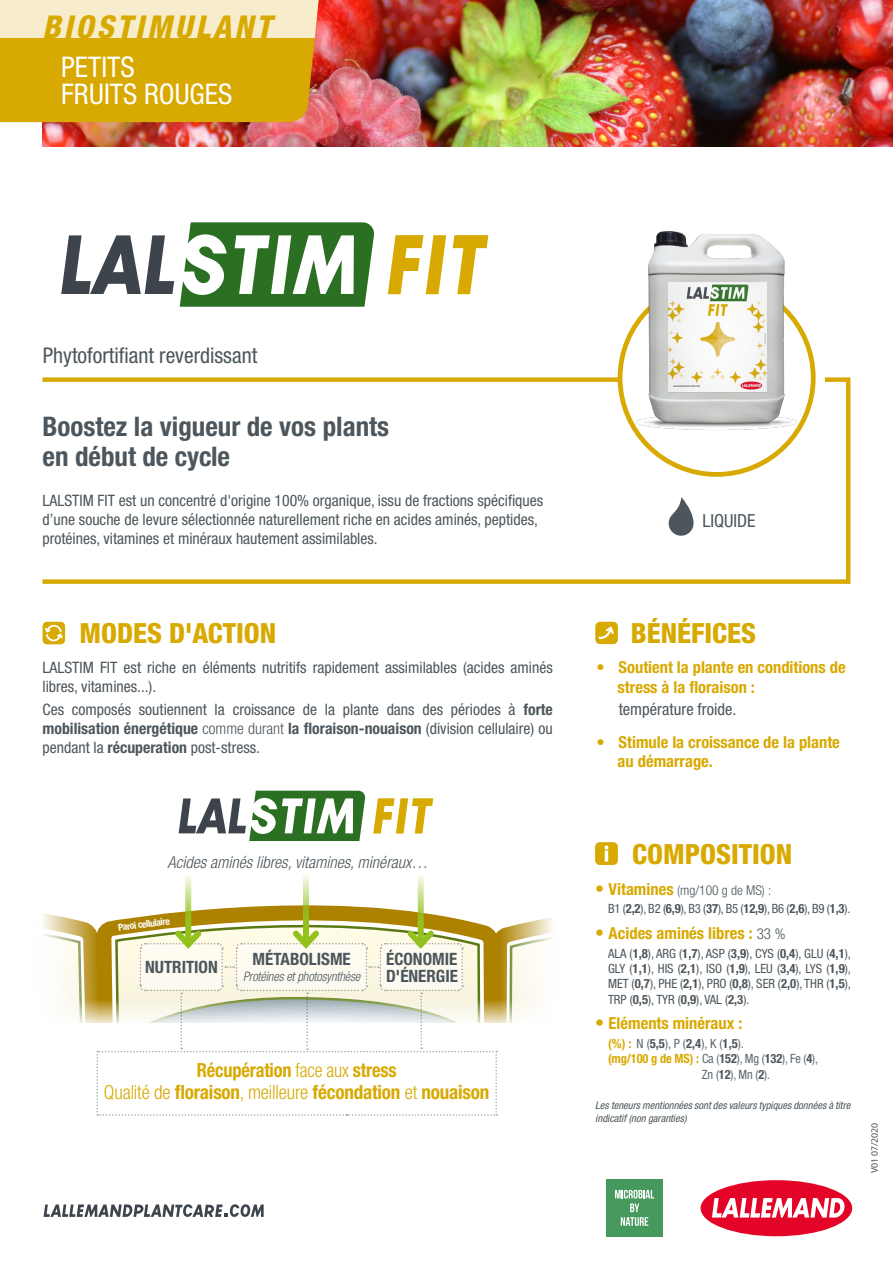
<style>
.page{position:relative;width:893px;height:1263px;background:#fff}
.page>*{position:absolute;margin:0;border:0;box-sizing:border-box;transform-origin:0 0}
.t1{font:italic 800 condensed 31.5px "Helvetica Neue LT Std";letter-spacing:.1em;color:#d8a900}
.t2{font:condensed 28.5px/27px "Helvetica Neue LT Std";color:#fff}
.t3{font:800 condensed 27.75px "Helvetica Neue LT Std";color:#d8a900}
.t4{font:700 condensed 27px/30px "Helvetica Neue LT Std";color:#4c565c}
.t5{font:condensed 21.6px "Helvetica Neue LT Std";color:#4c565c}
.t6{font:700 condensed 19.5px/22px "Helvetica Neue LT Std";letter-spacing:-.01em;color:#d8a900;text-align:center;scale:.94 1}
.t7{font:condensed 18px "Helvetica Neue LT Std";color:#4c565c}
.t8{font:700 condensed 16.95px/17px "Helvetica Neue LT Std";color:#4c565c}
.t9{font:700 condensed 16.5px/19.8px "Helvetica Neue LT Std";color:#d8a900}
.t10{font:italic 300 condensed 16.5px "Helvetica Neue LT Std";color:#4c565c}
.t11{font:condensed 16.5px "Helvetica Neue LT Std";color:#4c565c}
.t12{font:condensed 15.75px/18.9px "Helvetica Neue LT Std";color:#4c565c}
.t13{font:300 condensed 13.5px "Helvetica Neue LT Std";color:#4c565c}
.t14{font:italic 300 condensed 13.2px "Helvetica Neue LT Std";letter-spacing:-.01em;color:#4c565c;scale:.96 1}
.t15{font:condensed 12.75px/15.3px "Helvetica Neue LT Std";color:#4c565c;text-align:justify}
.t16{font:condensed 12.75px "Helvetica Neue LT Std";letter-spacing:-.01em;color:#5e686f}
.t17{font:italic condensed 10.5px/12.6px "Helvetica Neue LT Std";color:#4c565c}
.t18{font:700 condensed 9.75px "Helvetica Neue LT Std";color:#fff}
.t19{font:9.75px "Myriad Pro";color:#4c565c}
.s1{font-weight:700}
.s2{font-weight:300}
.s3{font-weight:700;font-size:18px;color:#d8a900}
.s4{font-weight:700;font-size:16.5px;color:#d8a900}
.s5{font-size:18px}
.s6{font-weight:300;font-size:15px;color:#4c565c}
.s7{font-weight:700;color:#d8a900}
.s8{font-weight:700;color:#4c565c}
</style>
<div class="page">
<div style="left:43px;top:622px;width:22px;height:22px;background:#d8a900;border-radius:5px"></div>
<svg style="left:45px;top:625px;width:18px;height:16px"></svg>
<svg style="left:373px;top:798px;width:60px;height:35px"></svg>
<svg style="left:179px;top:791px;width:187px;height:50px"></svg>
<div style="left:185px;top:877px;width:6px;height:67px;background:#f0f6e0"></div>
<div style="left:303px;top:877px;width:6px;height:67px;background:#f0f6e0"></div>
<div style="left:418px;top:877px;width:6px;height:67px;background:#f0f6e0"></div>
<img style="left:43px;top:0;width:850px;height:147px">
<div style="left:595px;top:622px;width:23px;height:22px;background:#d8a900;border-radius:5px"></div>
<svg style="left:595px;top:622px;width:19px;height:18px"></svg>
<svg style="left:44px;top:1204px;width:220px;height:13px"></svg>
<div style="left:606px;top:1179px;width:57px;height:57px;background:#46995d"></div>
<svg style="left:615px;top:1190px;width:39px;height:36px"></svg>
<div style="left:701px;top:1180px;width:151px;height:56px;background:#e40428;border-radius:50%"></div>
<svg style="left:712px;top:1198px;width:133px;height:19px"></svg>
<svg style="left:0;top:0;width:326px;height:122px;background:#d8a407"></svg>
<div style="left:0;top:0;width:319px;height:37px;background:#f7edcc"></div>
<svg style="left:42px;top:375px;width:809px;height:209px"></svg>
<div style="left:43px;top:377px;width:577px;height:5px;background:#d8a900"></div>
<img style="left:622px;top:231px;width:177px;height:216px">
<svg style="left:669px;top:497px;width:24px;height:39px"></svg>
<svg style="left:388px;top:235px;width:100px;height:59px"></svg>
<svg style="left:61px;top:235px;width:113px;height:59px"></svg>
<svg style="left:180px;top:222px;width:195px;height:85px"></svg>
<div style="left:595px;top:842px;width:23px;height:23px;background:#d8a900;border-radius:4px"></div>
<svg style="left:596px;top:845px;width:21px;height:19px"></svg>
<svg style="left:43px;top:881px;width:509px;height:235px"></svg>
<h1 class="t1" style="left:43px;top:7px;width:230px">BIOSTIMULANT</h1>
<h2 class="t2" style="left:61px;top:53px;width:173px">PETITS<br>FRUITS ROUGES</h2>
<h3 class="t5" style="left:43px;top:343px;width:216px">Phytofortifiant reverdissant</h3>
<h3 class="t4" style="left:43px;top:411px;width:348px">Boostez la vigueur de vos plants en début de cycle</h3>
<p class="t12" style="left:43px;top:491px;width:502px">LALSTIM FIT est un concentré d'origine 100% organique, issu de fractions spécifiques d’une souche de levure sélectionnée naturellement riche en acides aminés, peptides, protéines, vitamines et minéraux hautement assimilables.</p>
<h3 class="t3" style="left:80px;top:616px;width:198px">MODES D'ACTION</h3>
<p class="t12" style="left:43px;top:658px;width:512px">LALSTIM FIT est riche en éléments nutritifs rapidement assimilables (acides aminés libres, vitamines...).</p>
<p class="t12" style="left:43px;top:700px;width:512px;text-align:justify">Ces composés soutiennent la croissance de la plante dans des périodes à <span class="s1">forte mobilisation énergétique</span> <span class="s2">comme durant</span> <span class="s1">la floraison-nouaison</span> (division cellulaire) ou pendant la <span class="s1">récuperation</span> post-stress.</p>
<p class="t10" style="left:167px;top:852px;width:262px">Acides aminés libres, vitamines, minéraux…</p>
<p class="t18" style="left:122px;top:921px;width:21px;rotate:-8deg">aroi c</p>
<p class="t18" style="left:141px;top:918px;width:25px;rotate:-7deg">ellulair</p>
<p class="t8" style="left:145px;top:958px;width:74px">NUTRITION</p>
<p class="t8" style="left:253px;top:950px;width:100px">MÉTABOLISME</p>
<p class="t14" style="left:243px;top:969px;width:124px">Protéines et photosynthèse</p>
<p class="t8" style="left:386px;top:950px;width:73px">ÉCONOMIE<br>D'ÉNERGIE</p>
<p class="t6" style="left:104px;top:1059px;width:412px">Récupération <span class="s2">face aux</span> stress<br><span class="s2">Qualité de</span> floraison<span class="s2">, meilleure</span> fécondation <span class="s2">et</span> nouaison</p>
<p class="t7" style="left:702px;top:510px;width:55px">LIQUIDE</p>
<h3 class="t3" style="left:631px;top:616px;width:127px">BÉNÉFICES</h3>
<p class="t9" style="left:618px;top:657px;width:230px;text-indent:-21px">• Soutient la plante en conditions de stress à la floraison :</p>
<p class="t11" style="left:619px;top:700px;width:119px">température froide.</p>
<p class="t9" style="left:618px;top:731px;width:224px;text-indent:-21px">• Stimule la croissance de la plante au démarrage.</p>
<h3 class="t3" style="left:632px;top:836px;width:162px">COMPOSITION</h3>
<p class="t13" style="left:595px;top:882px;width:178px"><span class="s3">•</span> <span class="s4">Vitamines</span> (mg/100 g de MS) :</p>
<p class="t15" style="left:608px;top:901px;width:244px">B1 (<span class="s1">2,2</span>), B2 (<span class="s1">6,9</span>), B3 (<span class="s1">37</span>), B5 (<span class="s1">12,9</span>), B6 (<span class="s1">2,6</span>), B9 (<span class="s1">1,3</span>).</p>
<p class="t9" style="left:595px;top:923px;width:192px"><span class="s5">•</span> Acides aminés libres : <span class="s6">33 %</span></p>
<p class="t15" style="left:608px;top:945px;width:244px">ALA (<span class="s1">1,8</span>), ARG (<span class="s1">1,7</span>), ASP (<span class="s1">3,9</span>), CYS (<span class="s1">0,4</span>), GLU (<span class="s1">4,1</span>), GLY (<span class="s1">1,1</span>), HIS (<span class="s1">2,1</span>), ISO (<span class="s1">1,9</span>), LEU (<span class="s1">3,4</span>), LYS (<span class="s1">1,9</span>), MET (<span class="s1">0,7</span>), PHE (<span class="s1">2,1</span>), PRO (<span class="s1">0,8</span>), SER (<span class="s1">2,0</span>), THR (<span class="s1">1,5</span>), TRP (<span class="s1">0,5</span>), TYR (<span class="s1">0,9</span>), VAL (<span class="s1">2,3</span>).</p>
<p class="t9" style="left:595px;top:1013px;width:149px"><span class="s5">•</span> Eléments minéraux :</p>
<p class="t16" style="left:608px;top:1036px;width:137px"><span class="s7">(%) :</span> N (<span class="s8">5,5</span>), P (<span class="s8">2,4</span>), K (<span class="s8">1,5</span>).</p>
<p class="t16" style="left:608px;top:1051px;width:212px"><span class="s7">(mg/100 g de MS) :</span> Ca (<span class="s8">152</span>), Mg (<span class="s8">132</span>), Fe (<span class="s8">4</span>),</p>
<p class="t16" style="left:702px;top:1067px;width:70px">Zn (<span class="s8">12</span>), Mn (<span class="s8">2</span>).</p>
<p class="t17" style="left:595px;top:1099px;width:257px">Les teneurs mentionnées sont des valeurs typiques données à titre indicatif (non garanties)</p>
<p class="t19" style="left:868px;top:1173px;width:52px;rotate:-90deg">V01 07/2020</p>
</div>
